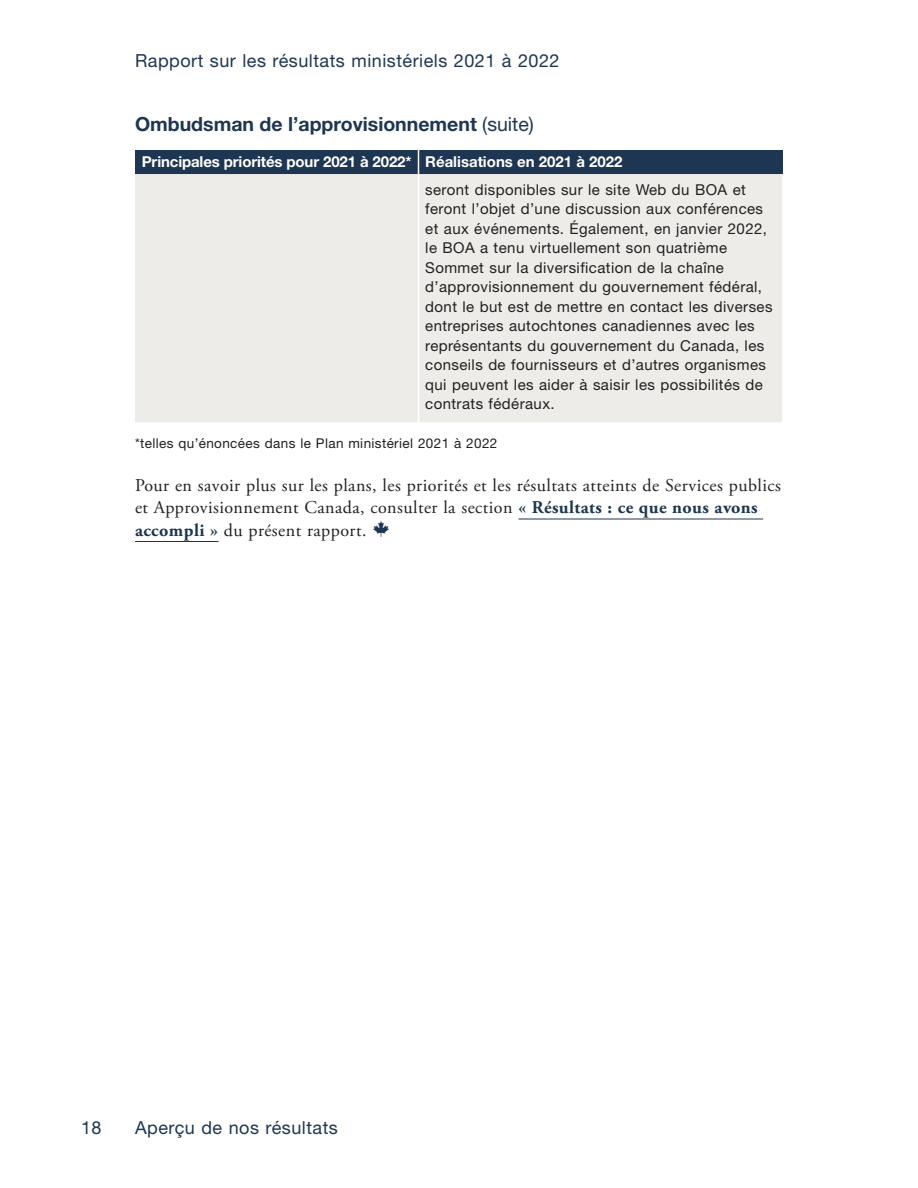
<style>
.page{position:relative;width:918px;height:1188px;background:#fff}
.page>*{position:absolute;margin:0;border:0;box-sizing:border-box;transform-origin:0 0}
.Table_1__Title{font:700 19.5px "Helvetica Neue LT Std";color:#1e3652}
.Para_1c__span{font:18px/22.5px "Adobe Garamond Pro";letter-spacing:.025em;color:#231f20}
.t1{font:18px "Helvetica Neue LT Std";letter-spacing:.03em;color:#1e3652}
.Table_1__Para_1a{font:15px/19.5px "Helvetica Neue LT Std";letter-spacing:.03em;color:#231f20}
.Table_1__Head_1{font:700 15px "Helvetica Neue LT Std";letter-spacing:-.01em;color:#fff}
.t2{font:13.5px "Helvetica Neue LT Std";letter-spacing:.03em;color:#231f20}
.s1{font-weight:400}
.s2{font-weight:700;color:#1e3652}
</style>
<div class="page">
<hr style="left:518px;top:519px;width:245px;height:1px;background:#1e3652">
<hr style="left:135px;top:541px;width:84px;height:1px;background:#1e3652">
<div style="left:135px;top:174px;width:647px;height:248px;background:#edece9"></div>
<hr style="left:418px;top:174px;width:1px;height:248px;background:#fff">
<div style="left:135px;top:150px;width:648px;height:24px;background:#1e3652"></div>
<p class="t1" style="left:135px;top:50px;width:426px">Rapport sur les résultats ministériels 2021 à 2022</p>
<p class="Table_1__Title" style="left:135px;top:112px;width:400px">Ombudsman de l’approvisionnement <span class="s1">(suite)</span></p>
<p class="Table_1__Head_1" style="left:142px;top:153px;width:271px">Principales priorités pour 2021 à 2022*</p>
<p class="Table_1__Head_1" style="left:425px;top:153px;width:199px">Réalisations en 2021 à 2022</p>
<p class="Table_1__Para_1a" style="left:425px;top:180px;width:349px">seront disponibles sur le site Web du BOA et feront l’objet d’une discussion aux conférences et aux événements. Également, en janvier 2022, le BOA a tenu virtuellement son quatrième Sommet sur la diversification de la chaîne d’approvisionnement du gouvernement fédéral, dont le but est de mettre en contact les diverses entreprises autochtones canadiennes avec les représentants du gouvernement du Canada, les conseils de fournisseurs et d’autres organismes qui peuvent les aider à saisir les possibilités de contrats fédéraux.</p>
<p class="t2" style="left:135px;top:435px;width:364px">*telles qu’énoncées dans le Plan ministériel 2021 à 2022</p>
<p class="Para_1c__span" style="left:135px;top:474px;width:647px">Pour en savoir plus sur les plans, les priorités et les résultats atteints de Services publics et Approvisionnement Canada, consulter la section <span class="s2">« Résultats : ce que nous avons accompli »</span> du présent rapport.</p>
<p class="t1" style="left:81px;top:1116px;width:22px">18</p>
<p class="t1" style="left:135px;top:1116px;width:204px">Aperçu de nos résultats</p>
</div>
